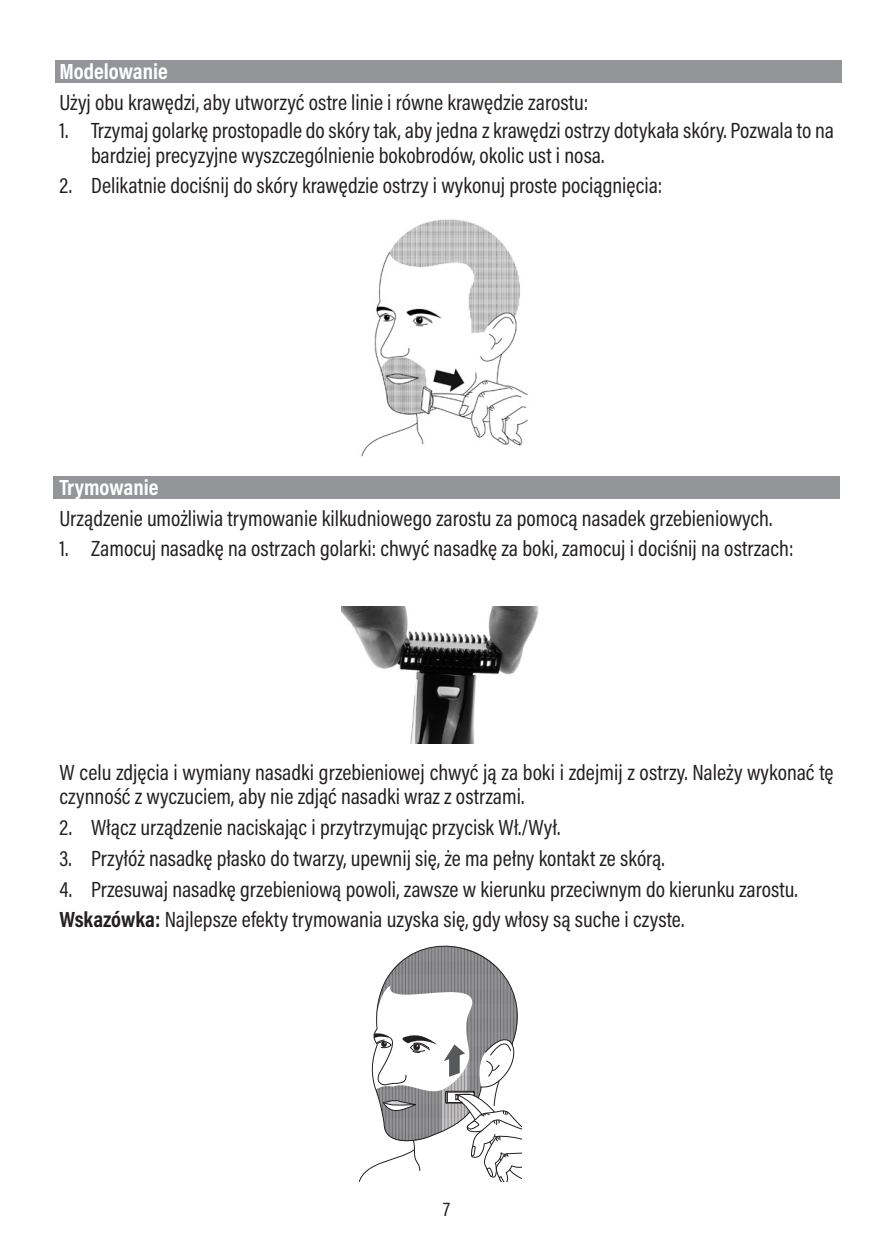
<style>
.page{position:relative;width:893px;height:1259px;background:#fff}
.page>*{position:absolute;margin:0;border:0;box-sizing:border-box;transform-origin:0 0}
.txt02_mały{font:22.2px/24.3px "Acumin Pro Cond";color:#231f20}
.Należy01{font:700 22.2px "Acumin Pro Cond";color:#fff}
.t1{font:20.1px "Acumin Pro Cond";color:#231f20}
.s1{font-weight:700}
</style>
<div class="page">
<div style="left:54px;top:476px;width:786px;height:22px;background:#939598"></div>
<div style="left:55px;top:61px;width:786px;height:22px;background:#939598"></div>
<img style="left:342px;top:606px;width:197px;height:137px">
<img style="left:361px;top:219px;width:167px;height:238px">
<svg style="left:359px;top:945px;width:162px;height:236px"></svg>
<p class="Należy01" style="left:60px;top:57px;width:110px">Modelowanie</p>
<p class="txt02_mały" style="left:60px;top:89px;width:530px">Użyj obu krawędzi, aby utworzyć ostre linie i równe krawędzie zarostu:</p>
<p class="txt02_mały" style="left:91px;top:118px;width:744px;text-indent:-31px">1. Trzymaj golarkę prostopadle do skóry tak, aby jedna z krawędzi ostrzy dotykała skóry. Pozwala to na bardziej precyzyjne wyszczególnienie bokobrodów, okolic ust i nosa.</p>
<p class="txt02_mały" style="left:60px;top:173px;width:604px">2. Delikatnie dociśnij do skóry krawędzie ostrzy i wykonuj proste pociągnięcia:</p>
<p class="Należy01" style="left:60px;top:472px;width:101px">Trymowanie</p>
<p class="txt02_mały" style="left:60px;top:505px;width:714px">Urządzenie umożliwia trymowanie kilkudniowego zarostu za pomocą nasadek grzebieniowych.</p>
<p class="txt02_mały" style="left:60px;top:536px;width:735px">1. Zamocuj nasadkę na ostrzach golarki: chwyć nasadkę za boki, zamocuj i dociśnij na ostrzach:</p>
<p class="txt02_mały" style="left:60px;top:760px;width:775px">W celu zdjęcia i wymiany nasadki grzebieniowej chwyć ją za boki i zdejmij z ostrzy. Należy wykonać tę czynność z wyczuciem, aby nie zdjąć nasadki wraz z ostrzami.</p>
<p class="txt02_mały" style="left:60px;top:815px;width:502px">2. Włącz urządzenie naciskając i przytrzymując przycisk Wł./Wył.</p>
<p class="txt02_mały" style="left:60px;top:845px;width:607px">3. Przyłóż nasadkę płasko do twarzy, upewnij się, że ma pełny kontakt ze skórą.</p>
<p class="txt02_mały" style="left:60px;top:876px;width:740px">4. Przesuwaj nasadkę grzebieniową powoli, zawsze w kierunku przeciwnym do kierunku zarostu.</p>
<p class="txt02_mały" style="left:60px;top:907px;width:626px"><span class="s1">Wskazówka:</span> Najlepsze efekty trymowania uzyska się, gdy włosy są suche i czyste.</p>
<p class="t1" style="left:443px;top:1196px;width:8px">7</p>
</div>
